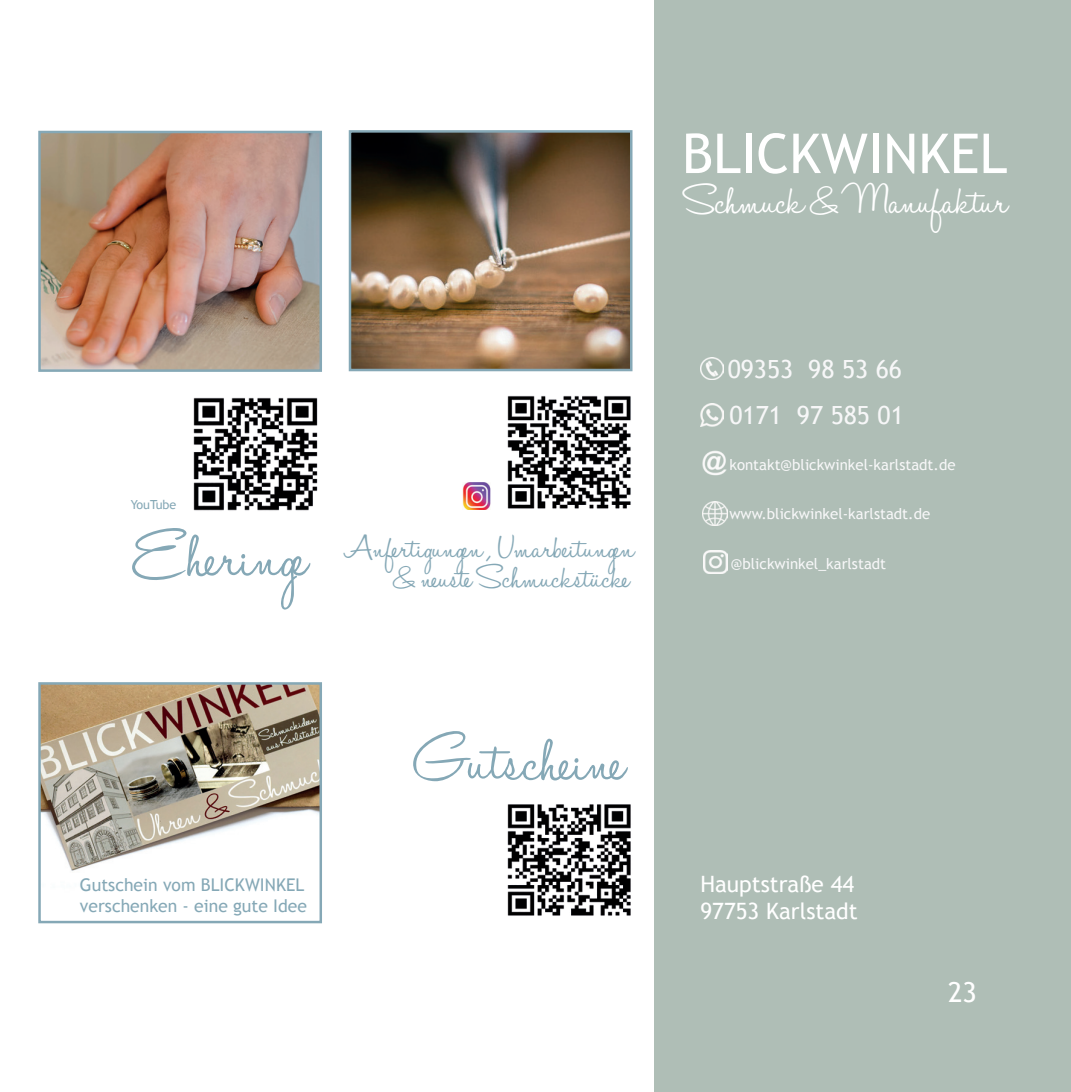
<style>
.page{position:relative;width:1071px;height:1092px;background:#fff}
.page>*{position:absolute;margin:0;border:0;box-sizing:border-box;transform-origin:0 0}
.t1{font:75px "Halo Handletter";color:#85a8b6}
.t2{font:55px "Trebuchet MS";color:#fff}
.t3{font:47.5px "Halo Handletter";letter-spacing:-.01em;color:#fff}
.t4{font:37.5px/30px "Halo Handletter";color:#85a8b6;text-align:right}
.t5{font:27.5px "Trebuchet MS";color:#fff}
.t6{font:25px/46.2px "Trebuchet MS";color:#f7f7f8}
.t7{font:22.5px/27px "Trebuchet MS";color:#fff}
.t8{font:17.5px/21px "Trebuchet MS";color:#85a8b6}
.t9{font:15px "Trebuchet MS";color:#f7f7f8}
.t10{font:12.5px "Trebuchet MS";color:#85a8b6}
</style>
<div class="page">
<div style="left:654px;top:0;width:416px;height:1091px;background:#afbeb6"></div>
<img style="left:700px;top:357px;width:23px;height:23px">
<img style="left:700px;top:403px;width:23px;height:24px">
<img style="left:702px;top:450px;width:25px;height:26px">
<img style="left:702px;top:501px;width:25px;height:25px">
<img style="left:703px;top:550px;width:24px;height:24px">
<img style="left:41px;top:134px;width:278px;height:235px">
<div style="left:38px;top:131px;width:284px;height:241px;border:2px solid #85a8b6"></div>
<img style="left:351px;top:133px;width:278px;height:235px">
<div style="left:348px;top:130px;width:284px;height:241px;border:2px solid #85a8b6"></div>
<img style="left:193px;top:397px;width:125px;height:114px">
<img style="left:507px;top:395px;width:124px;height:114px">
<img style="left:462px;top:483px;width:28px;height:26px">
<img style="left:41px;top:685px;width:278px;height:186px">
<div style="left:38px;top:682px;width:284px;height:241px;border:2px solid #85a8b6"></div>
<img style="left:507px;top:804px;width:124px;height:112px">
<h2 class="t2" style="left:681px;top:121px;width:327px">BLICKWINKEL</h2>
<h3 class="t3" style="left:683px;top:175px;width:325px">Schmuck &amp; Manufaktur</h3>
<p class="t10" style="left:131px;top:497px;width:47px">YouTube</p>
<h1 class="t1" style="left:132px;top:516px;width:177px">Eheringe</h1>
<h3 class="t4" style="left:345px;top:535px;width:290px">Anfertigungen , Umarbeitungen &amp; neuste Schmuckstücke</h3>
<p class="t8" style="left:80px;top:874px;width:228px">Gutschein vom BLICKWINKEL verschenken - eine gute Idee</p>
<h1 class="t1" style="left:412px;top:720px;width:214px">Gutscheine</h1>
<h3 class="t6" style="left:727px;top:346px;width:177px">09353 98 53 66<br>0171 97 585 01</h3>
<p class="t9" style="left:729px;top:455px;width:227px">kontakt@blickwinkel-karlstadt.de</p>
<p class="t9" style="left:729px;top:505px;width:202px">www.blickwinkel-karlstadt.de</p>
<p class="t9" style="left:730px;top:555px;width:157px">@blickwinkel_karlstadt</p>
<h3 class="t7" style="left:700px;top:870px;width:159px">Hauptstraße 44<br>97753 Karlstadt</h3>
<h3 class="t5" style="left:947px;top:975px;width:30px">23</h3>
</div>
